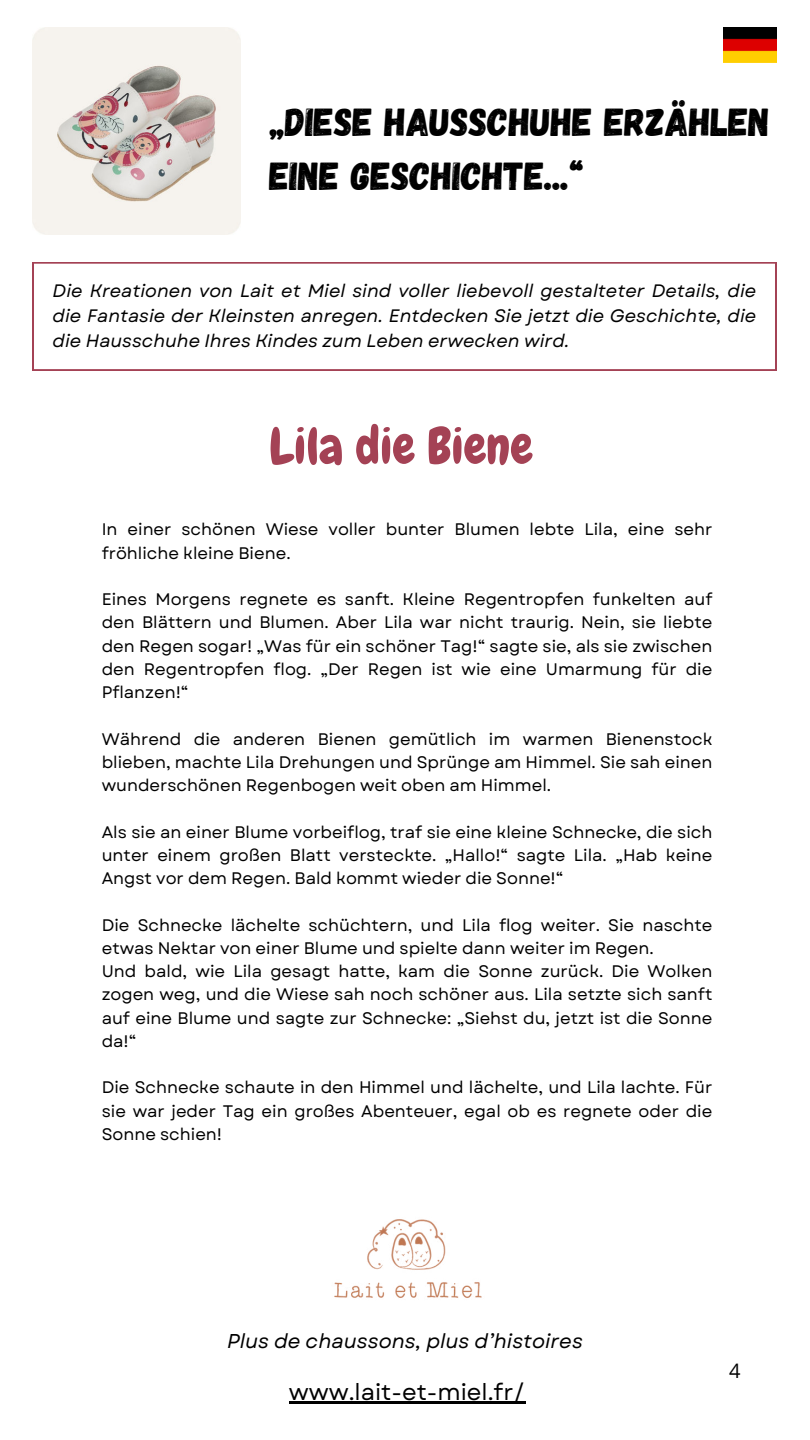
<style>
.page{position:relative;width:810px;height:1440px;background:#fff}
.page>*{position:absolute;margin:0;border:0;box-sizing:border-box;transform-origin:0 0}
.t1{font:51px "Chewy";color:#a44255}
.t2{font:39px/54px "Gagalin";color:#000}
.t3{font:23px "Garet";color:#000}
.t4{font:italic 20px "Garet";color:#000}
.t5{font:20px "Open Sans";color:#000}
.t6{font:italic 18px/24.8px "Garet";color:#000;text-align:justify}
.t7{font:16.7px/23.2px "Garet";color:#000;text-align:justify}
</style>
<div class="page">
<img style="left:334px;top:1219px;width:148px;height:79px">
<svg style="left:33px;top:262px;width:743px;height:109px"></svg>
<img style="left:724px;top:27px;width:52px;height:35px">
<hr style="left:289px;top:1402px;width:236px;height:2px;background:#000">
<img style="left:32px;top:27px;width:208px;height:208px">
<h2 class="t2" style="left:269px;top:95px;width:502px">„,DIESE HAUSSCHUHE ERZÄHLEN<br>EINE GESCHICHTE...“</h2>
<p class="t6" style="left:53px;top:279px;width:705px">Die Kreationen von Lait et Miel sind voller liebevoll gestalteter Details, die die Fantasie der Kleinsten anregen. Entdecken Sie jetzt die Geschichte, die die Hausschuhe Ihres Kindes zum Leben erwecken wird.</p>
<h1 class="t1" style="left:269px;top:414px;width:266px">Lila die Biene</h1>
<p class="t7" style="left:102px;top:518px;width:612px">In einer schönen Wiese voller bunter Blumen lebte Lila, eine sehr fröhliche kleine Biene.</p>
<p class="t7" style="left:102px;top:588px;width:612px">Eines Morgens regnete es sanft. Kleine Regentropfen funkelten auf den Blättern und Blumen. Aber Lila war nicht traurig. Nein, sie liebte den Regen sogar! „Was für ein schöner Tag!“ sagte sie, als sie zwischen den Regentropfen flog. „Der Regen ist wie eine Umarmung für die Pflanzen!“</p>
<p class="t7" style="left:102px;top:728px;width:612px">Während die anderen Bienen gemütlich im warmen Bienenstock blieben, machte Lila Drehungen und Sprünge am Himmel. Sie sah einen wunderschönen Regenbogen weit oben am Himmel.</p>
<p class="t7" style="left:102px;top:821px;width:612px">Als sie an einer Blume vorbeiflog, traf sie eine kleine Schnecke, die sich unter einem großen Blatt versteckte. „Hallo!“ sagte Lila. „Hab keine Angst vor dem Regen. Bald kommt wieder die Sonne!“</p>
<p class="t7" style="left:102px;top:914px;width:612px;text-align:left">Die Schnecke lächelte schüchtern, und Lila flog weiter. Sie naschte etwas Nektar von einer Blume und spielte dann weiter im Regen.<br>Und bald, wie Lila gesagt hatte, kam die Sonne zurück. Die Wolken zogen weg, und die Wiese sah noch schöner aus. Lila setzte sich sanft auf eine Blume und sagte zur Schnecke: „Siehst du, jetzt ist die Sonne da!“</p>
<p class="t7" style="left:102px;top:1076px;width:612px">Die Schnecke schaute in den Himmel und lächelte, und Lila lachte. Für sie war jeder Tag ein großes Abenteuer, egal ob es regnete oder die Sonne schien!</p>
<p class="t4" style="left:227px;top:1328px;width:357px">Plus de chaussons, plus d’histoires</p>
<h3 class="t3" style="left:289px;top:1378px;width:238px">www.lait-et-miel.fr/</h3>
<p class="t5" style="left:729px;top:1357px;width:13px">4</p>
</div>
